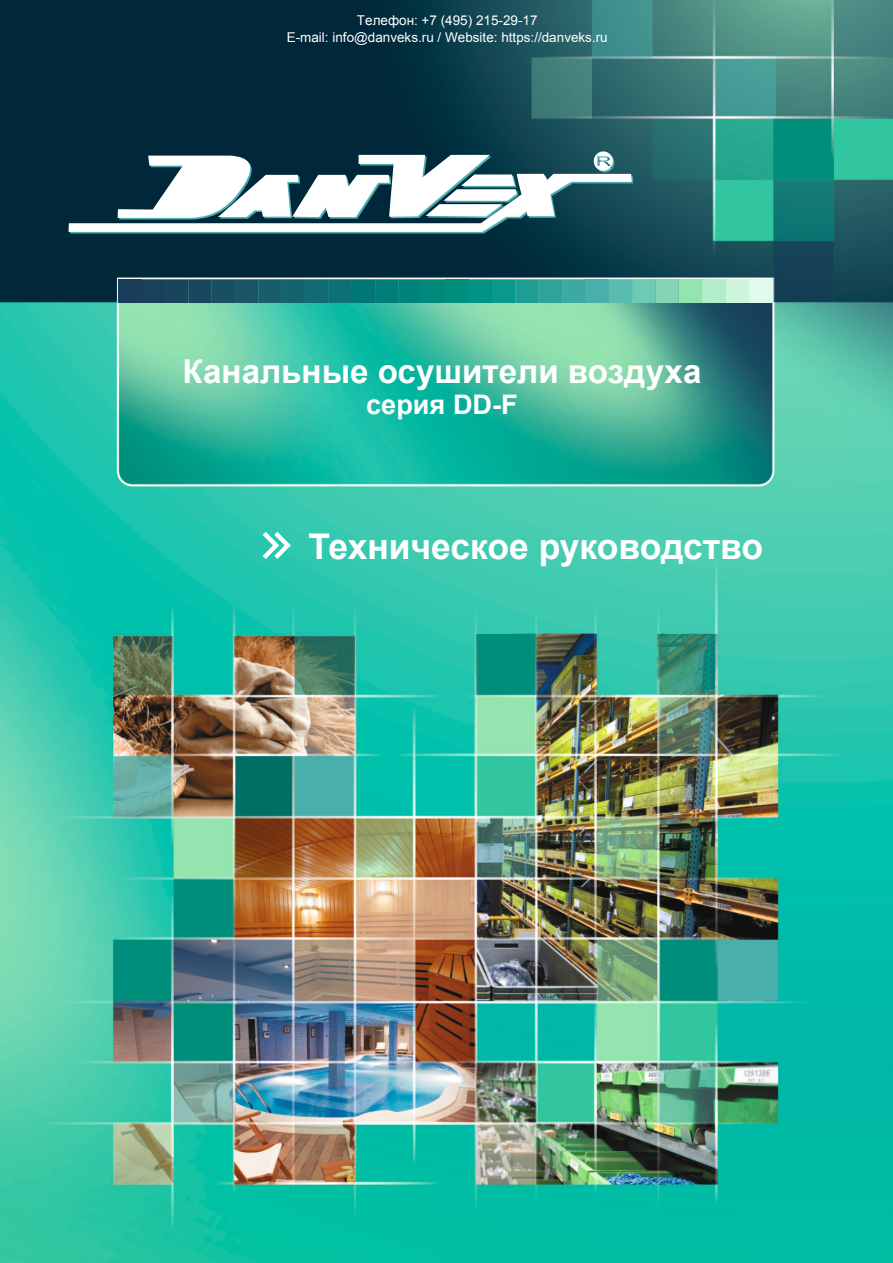
<style>
.page{position:relative;width:893px;height:1263px;background:#fff}
.page>*{position:absolute;margin:0;border:0;box-sizing:border-box;transform-origin:0 0}
.t1{font:700 35.4px "Arial";letter-spacing:-.005em;color:#fff}
.t2{font:700 33px "Arial";color:#fff}
.t3{font:700 27px "Arial";color:#fff}
.t4{font:13.5px/16.2px "Arial";color:#fff;text-align:center}
.s1{font-style:inherit}
</style>
<div class="page">
<img style="left:0;top:0;width:893px;height:1263px">
<svg style="left:263px;top:532px;width:28px;height:27px"></svg>
<div style="left:749px;top:279px;width:23px;height:24px;background:#e0faee"></div>
<div style="left:118px;top:279px;width:24px;height:24px;background:#193d5a"></div>
<div style="left:142px;top:279px;width:23px;height:24px;background:#19415a"></div>
<div style="left:165px;top:279px;width:23px;height:24px;background:#19445c"></div>
<div style="left:188px;top:279px;width:24px;height:24px;background:#18485d"></div>
<div style="left:212px;top:279px;width:23px;height:24px;background:#184f61"></div>
<div style="left:235px;top:279px;width:23px;height:24px;background:#195565"></div>
<div style="left:258px;top:279px;width:24px;height:24px;background:#175d6a"></div>
<div style="left:282px;top:279px;width:23px;height:24px;background:#14636d"></div>
<div style="left:305px;top:279px;width:23px;height:24px;background:#116b72"></div>
<div style="left:328px;top:279px;width:24px;height:24px;background:#0e7074"></div>
<div style="left:352px;top:279px;width:23px;height:24px;background:#007676"></div>
<div style="left:375px;top:279px;width:24px;height:24px;background:#007d78"></div>
<div style="left:399px;top:279px;width:23px;height:24px;background:#00837a"></div>
<div style="left:422px;top:279px;width:23px;height:24px;background:#00887b"></div>
<div style="left:445px;top:279px;width:24px;height:24px;background:#008f7d"></div>
<div style="left:469px;top:279px;width:23px;height:24px;background:#009383"></div>
<div style="left:492px;top:279px;width:23px;height:24px;background:#0a988b"></div>
<div style="left:515px;top:279px;width:24px;height:24px;background:#1f9d93"></div>
<div style="left:539px;top:279px;width:23px;height:24px;background:#2fa29a"></div>
<div style="left:562px;top:279px;width:23px;height:24px;background:#3ca9a3"></div>
<div style="left:585px;top:279px;width:24px;height:24px;background:#49afad"></div>
<div style="left:609px;top:279px;width:23px;height:24px;background:#5abcaf"></div>
<div style="left:632px;top:279px;width:23px;height:24px;background:#6ecbb3"></div>
<div style="left:655px;top:279px;width:24px;height:24px;background:#84d5b3"></div>
<div style="left:679px;top:279px;width:23px;height:24px;background:#94e4af"></div>
<div style="left:726px;top:279px;width:23px;height:24px;background:#ccf5dc"></div>
<div style="left:702px;top:279px;width:24px;height:24px;background:#b0edc8"></div>
<svg style="left:69px;top:151px;width:564px;height:82px"></svg>
<p class="t4" style="left:287px;top:14px;width:323px">Телефон: +7 (495) 215-29-17<br>E-<span class="s1">m</span>ai<span class="s1">l</span>: inf<span class="s1">o@</span>danve<span class="s1">ks</span>.<span class="s1">ru</span> / <span class="s1">W</span>e<span class="s1">bs</span>i<span class="s1">t</span>e: <span class="s1">https://danveks.ru</span></p>
<h2 class="t2" style="left:183px;top:359px;width:520px">Канальные осушители воздуха</h2>
<h3 class="t3" style="left:366px;top:394px;width:153px">серия DD-F</h3>
<h1 class="t1" style="left:308px;top:533px;width:456px">Техническое руководство</h1>
</div>
